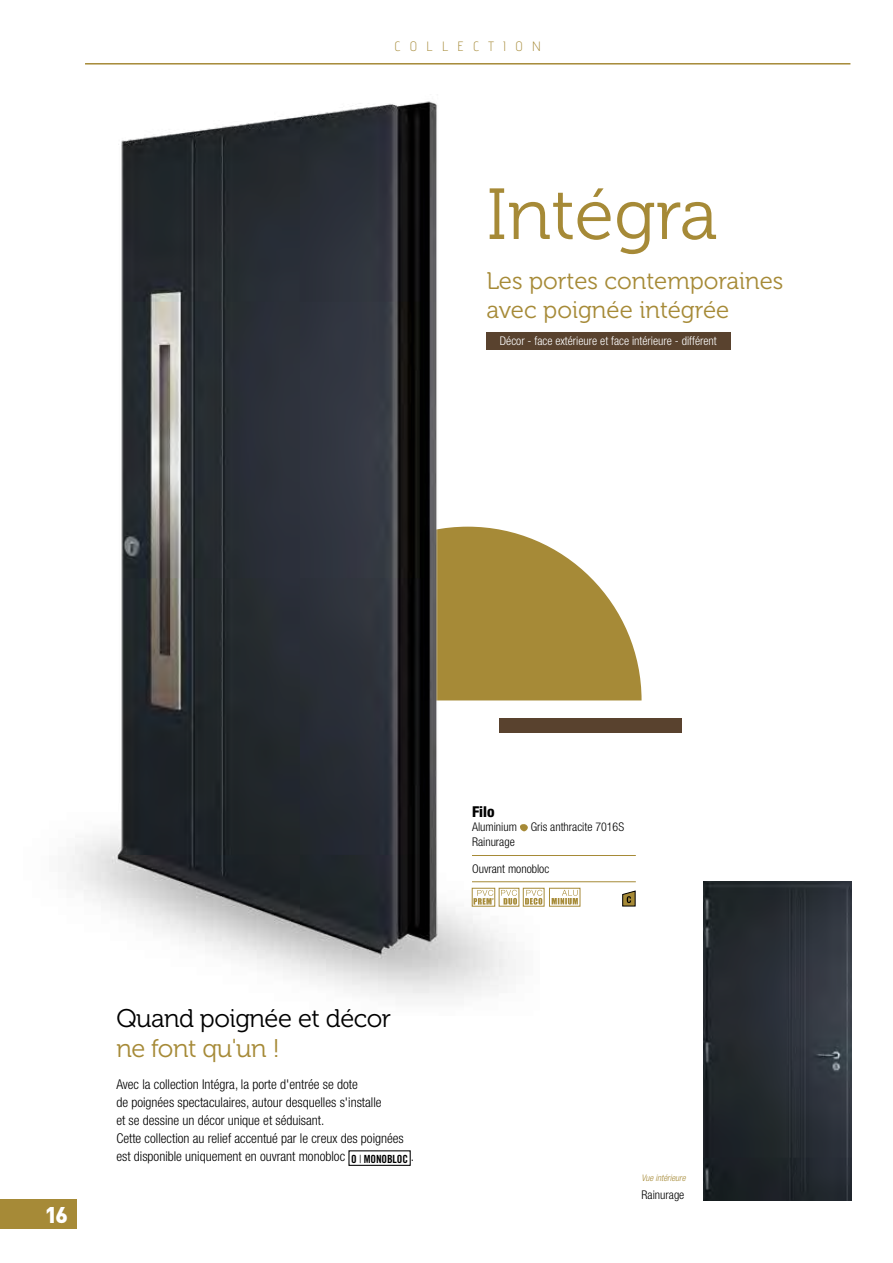
<style>
.page{position:relative;width:893px;height:1263px;background:#fff}
.page>*{position:absolute;margin:0;border:0;box-sizing:border-box;transform-origin:0 0}
.t1{font:72px "Museo 300";color:#a68a37}
.t2{font:25.5px "Museo 300";letter-spacing:-.02em;color:#000}
.t3{font:25.5px "Museo 300";letter-spacing:-.02em;color:#a68a37}
.t4{font:24px/28.8px "Museo 300";color:#a68a37}
.t5{font:900 22.5px "DIN Pro";color:#fff}
.t6{font:800 condensed 15px "Helvetica Neue LT Std";color:#000}
.t7{font:300 condensed 13.5px/18px "Helvetica Neue LT Std";color:#000}
.t8{font:300 13.5px "Advent Pro";letter-spacing:.7em;color:#a68a37}
.t9{font:300 condensed 12px/14.4px "Helvetica Neue LT Std";color:#000}
.t10{font:300 condensed 12px "Helvetica Neue LT Std";color:#fff}
.t11{font:italic 300 condensed 9px "Helvetica Neue LT Std";color:#a68a37}
</style>
<div class="page">
<svg style="left:539px;top:542px;width:103px;height:158px;fill:#a68a37"></svg>
<div style="left:500px;top:718px;width:182px;height:15px;background:#59422e"></div>
<img style="left:703px;top:881px;width:149px;height:319px">
<img style="left:67px;top:101px;width:472px;height:897px">
<hr style="left:472px;top:855px;width:164px;height:1px;background:#a68a37">
<hr style="left:472px;top:881px;width:164px;height:1px;background:#a68a37">
<svg style="left:520px;top:823px;width:9px;height:8px"></svg>
<svg style="left:474px;top:890px;width:19px;height:14px"></svg>
<div style="left:472px;top:888px;width:23px;height:18px;border:1px solid #a68a37"></div>
<svg style="left:501px;top:890px;width:16px;height:14px"></svg>
<div style="left:499px;top:888px;width:20px;height:18px;border:1px solid #a68a37"></div>
<svg style="left:525px;top:890px;width:17px;height:14px"></svg>
<div style="left:523px;top:888px;width:21px;height:18px;border:1px solid #a68a37"></div>
<svg style="left:552px;top:890px;width:26px;height:14px"></svg>
<div style="left:549px;top:888px;width:31px;height:18px;border:1px solid #a68a37"></div>
<svg style="left:622px;top:890px;width:14px;height:17px"></svg>
<div style="left:0;top:1199px;width:77px;height:30px;background:#a68a37"></div>
<hr style="left:85px;top:63px;width:765px;height:2px;background:#a68a37">
<div style="left:348px;top:1150px;width:63px;height:16px;border:1px solid #000"></div>
<div style="left:486px;top:332px;width:245px;height:17px;background:#59422e"></div>
<p class="t8" style="left:394px;top:38px;width:148px">COLLECTION</p>
<h1 class="t1" style="left:486px;top:175px;width:233px">Intégra</h1>
<h3 class="t4" style="left:486px;top:267px;width:299px">Les portes contemporaines avec poignée intégrée</h3>
<p class="t10" style="left:500px;top:334px;width:218px">Décor - face extérieure et face intérieure - différent</p>
<h3 class="t5" style="left:45px;top:1199px;width:25px">16</h3>
<h2 class="t2" style="left:116px;top:1004px;width:276px">Quand poignée et décor</h2>
<h2 class="t3" style="left:116px;top:1034px;width:165px">ne font qu'un !</h2>
<p class="t7" style="left:116px;top:1075px;width:299px">Avec la collection Intégra, la porte d'entrée se dote<br>de poignées spectaculaires, autour desquelles s'installe<br>et se dessine un décor unique et séduisant.<br>Cette collection au relief accentué par le creux des poignées est disponible uniquement en ouvrant monobloc <sub>O</sub> <sub>|</sub> <sub>MONOBLOC</sub> .</p>
<p class="t6" style="left:472px;top:802px;width:24px">Filo</p>
<p class="t9" style="left:472px;top:820px;width:154px">Aluminium Gris anthracite 7016S<br>Rainurage</p>
<p class="t9" style="left:472px;top:861px;width:79px">Ouvrant monobloc</p>
<p class="t11" style="left:642px;top:1172px;width:45px">Vue intérieure</p>
<p class="t9" style="left:642px;top:1188px;width:44px">Rainurage</p>
</div>
